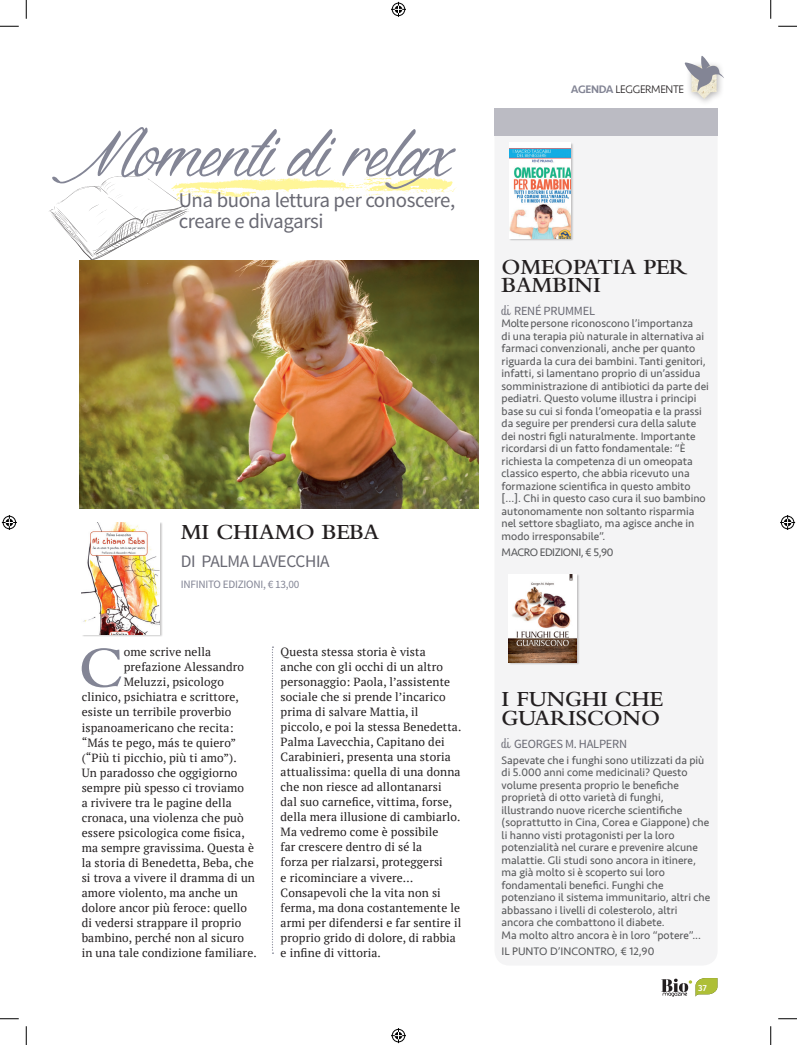
<style>
.page{position:relative;width:797px;height:1045px;background:#fff}
.page>*{position:absolute;margin:0;border:0;box-sizing:border-box;transform-origin:0 0}
.t1{font:151.5px "Dragonis Coming";color:#838595}
.t2{font:600 60.12px "Bembo";color:#838595}
.t3{font:600 22.5px/18.8px "Bembo";letter-spacing:-.01em;color:#231f20}
.t4{font:20.88px/20.9px "Source Sans Pro";letter-spacing:-.02em;color:#696973}
.t5{font:17.5px "Source Sans Pro";letter-spacing:-.02em;color:#696973}
.t6{font:12.5px "Source Sans Pro";letter-spacing:-.02em;color:#696973}
.t7{font:11.88px/15px "PT Serif";letter-spacing:.01em;color:#231f20}
.t8{font:11.25px/12.5px "Seravek";color:#57585a}
.t9{font:11.25px "Source Sans Pro";letter-spacing:-.02em;color:#838595}
.t10{font:11.25px "Seravek";letter-spacing:-.04em;color:#57585a}
.t11{font:300 11.25px "Seravek";letter-spacing:-.03em;color:#231f20}
.t12{font:500 8.75px "Fira Sans";color:#fff}
.s1{font-weight:500;color:#838595}
.s2{font-family:"Chalk hand lettering shaded demo"}
</style>
<div class="page">
<svg style="left:661px;top:978px;width:56px;height:19px"></svg>
<div style="left:494px;top:115px;width:223px;height:850px;background:#f4f4f5;border-radius:15px"></div>
<div style="left:494px;top:108px;width:223px;height:27px;background:#bbbbc3"></div>
<div style="left:509px;top:142px;width:65px;height:99px;background:#cfcfd0"></div>
<img style="left:509px;top:143px;width:62px;height:96px">
<div style="left:508px;top:574px;width:71px;height:91px;background:#231f20;opacity:.25"></div>
<img style="left:508px;top:574px;width:68px;height:88px">
<svg style="left:49px;top:175px;width:140px;height:86px"></svg>
<svg style="left:272px;top:646px;width:1px;height:307px"></svg>
<div style="left:81px;top:522px;width:81px;height:115px;background:#231f20;opacity:.25"></div>
<img style="left:82px;top:522px;width:78px;height:112px">
<img style="left:79px;top:261px;width:399px;height:247px">
<img style="left:164px;top:173px;width:293px;height:40px">
<div style="left:686px;top:60px;width:38px;height:46px;background:#231f20;opacity:.35"></div>
<img style="left:691px;top:91px;width:25px;height:8px">
<svg style="left:684px;top:56px;width:40px;height:35px"></svg>
<svg style="left:0;top:25px;width:19px;height:2px"></svg>
<svg style="left:778px;top:25px;width:19px;height:2px"></svg>
<svg style="left:0;top:1018px;width:19px;height:1px"></svg>
<svg style="left:778px;top:1018px;width:19px;height:1px"></svg>
<svg style="left:25px;top:0;width:2px;height:19px"></svg>
<svg style="left:25px;top:1026px;width:2px;height:19px"></svg>
<svg style="left:770px;top:0;width:1px;height:19px"></svg>
<svg style="left:770px;top:1026px;width:1px;height:19px"></svg>
<svg style="left:391px;top:2px;width:15px;height:15px"></svg>
<svg style="left:391px;top:1028px;width:15px;height:15px"></svg>
<svg style="left:2px;top:515px;width:15px;height:15px"></svg>
<svg style="left:780px;top:515px;width:15px;height:15px"></svg>
<h1 class="t1" style="left:75px;top:35px;width:378px">Momenti di relax</h1>
<h3 class="t4" style="left:179px;top:190px;width:278px">Una buona lettura per conoscere, creare e divagarsi</h3>
<h3 class="t3" style="left:181px;top:523px;width:200px">MI CHIAMO BEBA</h3>
<h3 class="t5" style="left:181px;top:550px;width:150px">DI PALMA LAVECCHIA</h3>
<p class="t9" style="left:181px;top:577px;width:120px">INFINITO EDIZIONI, € 13,00</p>
<h2 class="t2" style="left:79px;top:634px;width:46px">C</h2>
<p class="t7" style="left:124px;top:644px;width:89px">ome scrive nella</p>
<p class="t7" style="left:124px;top:659px;width:122px">prefazione Alessandro</p>
<p class="t7" style="left:124px;top:674px;width:102px">Meluzzi, psicologo</p>
<p class="t7" style="left:82px;top:689px;width:159px">clinico, psichiatra e scrittore,</p>
<p class="t7" style="left:82px;top:704px;width:151px">esiste un terribile proverbio</p>
<p class="t7" style="left:82px;top:719px;width:153px">ispanoamericano che recita:</p>
<p class="t7" style="left:82px;top:734px;width:156px">“Más te pego, más te quiero”</p>
<p class="t7" style="left:82px;top:749px;width:156px">(“Più ti picchio, più ti amo”).</p>
<p class="t7" style="left:82px;top:764px;width:157px">Un paradosso che oggigiorno</p>
<p class="t7" style="left:82px;top:779px;width:164px">sempre più spesso ci troviamo</p>
<p class="t7" style="left:82px;top:794px;width:151px">a rivivere tra le pagine della</p>
<p class="t7" style="left:82px;top:809px;width:163px">cronaca, una violenza che può</p>
<p class="t7" style="left:82px;top:824px;width:164px">essere psicologica come fisica,</p>
<p class="t7" style="left:82px;top:839px;width:174px">ma sempre gravissima. Questa è</p>
<p class="t7" style="left:82px;top:854px;width:173px">la storia di Benedetta, Beba, che</p>
<p class="t7" style="left:82px;top:869px;width:175px">si trova a vivere il dramma di un</p>
<p class="t7" style="left:82px;top:884px;width:158px">amore violento, ma anche un</p>
<p class="t7" style="left:82px;top:899px;width:167px">dolore ancor più feroce: quello</p>
<p class="t7" style="left:82px;top:914px;width:161px">di vedersi strappare il proprio</p>
<p class="t7" style="left:82px;top:929px;width:164px">bambino, perché non al sicuro</p>
<p class="t7" style="left:82px;top:944px;width:176px">in una tale condizione familiare.</p>
<p class="t7" style="left:280px;top:644px;width:182px">Questa stessa storia è vista<br>anche con gli occhi di un altro personaggio: Paola, l’assistente sociale che si prende l’incarico prima di salvare Mattia, il piccolo, e poi la stessa Benedetta.<br>Palma Lavecchia, Capitano dei<br>Carabinieri, presenta una storia attualissima: quella di una donna che non riesce ad allontanarsi<br>dal suo carnefice, vittima, forse, della mera illusione di cambiarlo.<br>Ma vedremo come è possibile<br>far crescere dentro di sé la<br>forza per rialzarsi, proteggersi<br>e ricominciare a vivere…<br>Consapevoli che la vita non si ferma, ma dona costantemente le armi per difendersi e far sentire il proprio grido di dolore, di rabbia e infine di vittoria.</p>
<p class="t11" style="left:571px;top:83px;width:115px"><span class="s1">AGENDA</span> LEGGERMENTE</p>
<h3 class="t3" style="left:501px;top:257px;width:187px">OMEOPATIA PER<br>BAMBINI</h3>
<p class="t6" style="left:501px;top:303px;width:95px"><span class="s2">di</span> RENÉ PRUMMEL</p>
<p class="t8" style="left:501px;top:317px;width:209px">Molte persone riconoscono l’importanza<br>di una terapia più naturale in alternativa ai farmaci convenzionali, anche per quanto riguarda la cura dei bambini. Tanti genitori, infatti, si lamentano proprio di un’assidua somministrazione di antibiotici da parte dei pediatri. Questo volume illustra i principi base su cui si fonda l’omeopatia e la prassi da seguire per prendersi cura della salute dei nostri figli naturalmente. Importante ricordarsi di un fatto fondamentale: “È richiesta la competenza di un omeopata classico esperto, che abbia ricevuto una formazione scientifica in questo ambito [...]. Chi in questo caso cura il suo bambino autonomamente non soltanto risparmia nel settore sbagliato, ma agisce anche in modo irresponsabile”.</p>
<p class="t10" style="left:501px;top:543px;width:113px">MACRO EDIZIONI, € 5,90</p>
<h3 class="t3" style="left:501px;top:690px;width:163px">I FUNGHI CHE<br>GUARISCONO</h3>
<p class="t6" style="left:501px;top:735px;width:127px"><span class="s2">di</span> GEORGES M. HALPERN</p>
<p class="t8" style="left:501px;top:753px;width:210px">Sapevate che i funghi sono utilizzati da più di 5.000 anni come medicinali? Questo volume presenta proprio le benefiche proprietà di otto varietà di funghi, illustrando nuove ricerche scientifiche (soprattutto in Cina, Corea e Giappone) che li hanno visti protagonisti per la loro potenzialità nel curare e prevenire alcune malattie. Gli studi sono ancora in itinere, ma già molto si è scoperto sui loro fondamentali benefici. Funghi che potenziano il sistema immunitario, altri che abbassano i livelli di colesterolo, altri ancora che combattono il diabete.<br>Ma molto altro ancora è in loro “potere”...</p>
<p class="t8" style="left:501px;top:944px;width:154px">IL PUNTO D’INCONTRO, € 12,90</p>
<p class="t12" style="left:698px;top:982px;width:10px">37</p>
</div>
